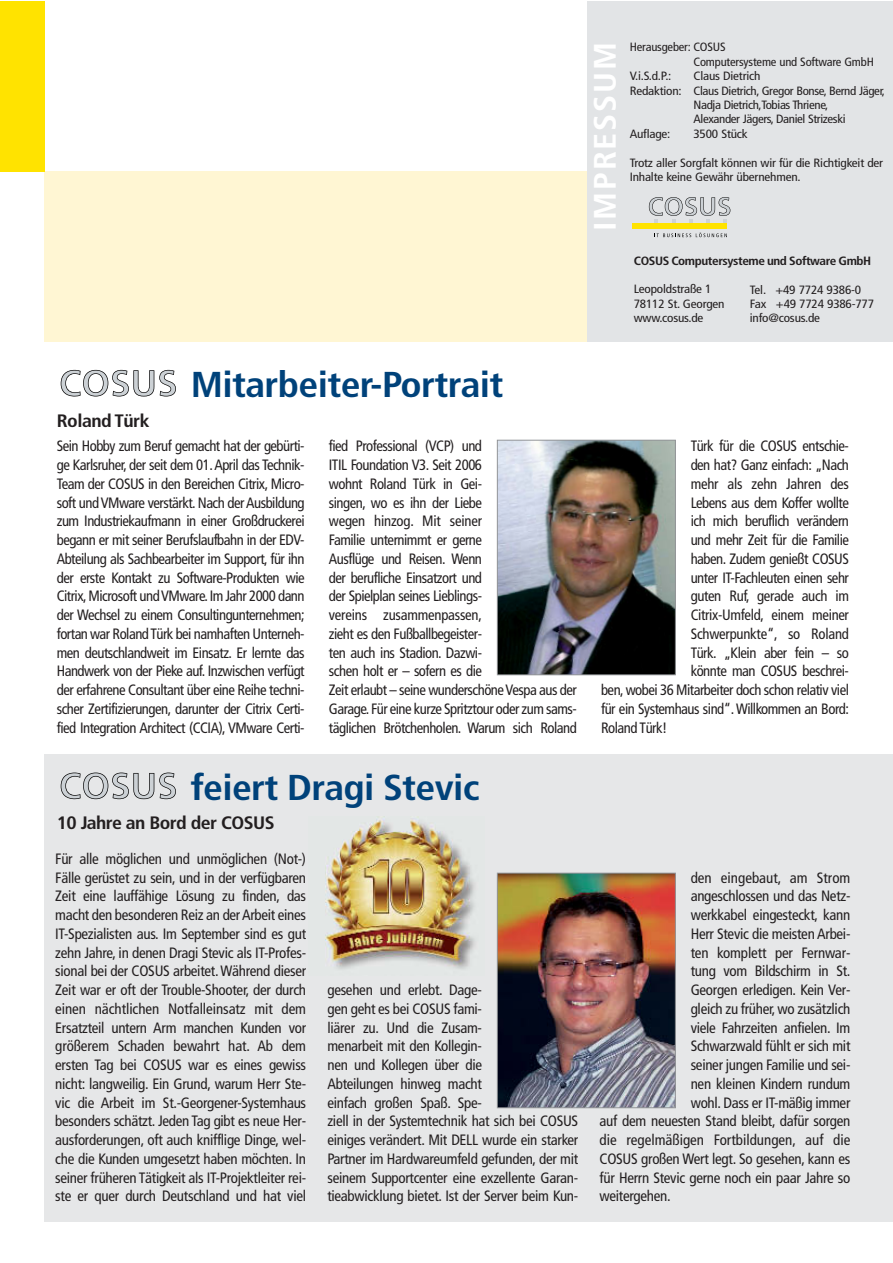
<style>
.page{position:relative;width:893px;height:1263px;background:#fff}
.page>*{position:absolute;margin:0;border:0;box-sizing:border-box;transform-origin:0 0}
.t1{font:700 condensed 36px "Frutiger";letter-spacing:-.015em;color:#00427a;scale:1.1 1}
.t2{font:700 condensed 31.2px "Frutiger";letter-spacing:.05em;color:#fff;scale:1.1 1}
.t3{font:700 condensed 18px "Frutiger";letter-spacing:-.025em;color:#231f20;scale:1.1 1}
.t4{font:condensed 15px/18.8px "Frutiger";letter-spacing:-.02em;color:#231f20;text-align:justify}
.t5{font:condensed 15px "Frutiger";color:#231f20}
.t6{font:condensed 12px/14.4px "Frutiger";letter-spacing:-.015em;color:#231f20;scale:1.1 1}
.t7{font:condensed 12px "Frutiger";letter-spacing:-.015em;color:#231f20;scale:1.08 1}
.t8{font:condensed 12px "Frutiger";letter-spacing:-.015em;color:#231f20;scale:1.05 1}
.t9{font:700 condensed 12px "Frutiger";letter-spacing:-.03em;color:#231f20;scale:1.1 1}
</style>
<div class="page">
<div style="left:44px;top:171px;width:849px;height:170px;background:#fff6d3"></div>
<div style="left:44px;top:754px;width:849px;height:468px;background:#e6e7e8"></div>
<div style="left:587px;top:1px;width:306px;height:340px;background:#e2e4e6"></div>
<div style="left:0;top:1px;width:44px;height:170px;background:#ffe300"></div>
<svg style="left:649px;top:197px;width:81px;height:26px"></svg>
<div style="left:632px;top:223px;width:95px;height:6px;background:#ffe300"></div>
<svg style="left:654px;top:233px;width:73px;height:4px"></svg>
<svg style="left:61px;top:370px;width:115px;height:26px"></svg>
<img style="left:499px;top:442px;width:175px;height:231px">
<div style="left:497px;top:440px;width:179px;height:235px;border:1px solid #939598"></div>
<svg style="left:61px;top:772px;width:115px;height:27px"></svg>
<img style="left:499px;top:875px;width:175px;height:231px">
<div style="left:497px;top:873px;width:179px;height:235px;border:1px solid #939598"></div>
<img style="left:325px;top:816px;width:150px;height:153px">
<h1 class="t1" style="left:191px;top:370px;width:286px">Mitarbeiter-Portrait</h1>
<h2 class="t2" style="left:592px;top:231px;width:173px;rotate:-90deg">IMPRESSUM</h2>
<p class="t8" style="left:630px;top:42px;width:93px">Herausgeber: COSUS</p>
<p class="t8" style="left:693px;top:57px;width:173px">Computersysteme und Software GmbH</p>
<p class="t6" style="left:630px;top:70px;width:39px">V.i.S.d.P.:</p>
<p class="t6" style="left:693px;top:70px;width:62px">Claus Dietrich</p>
<p class="t6" style="left:630px;top:84px;width:234px">Redaktion: Claus Dietrich, Gregor Bonse, Bernd Jäger,</p>
<p class="t7" style="left:693px;top:100px;width:126px">Nadja Dietrich,Tobias Thriene,</p>
<p class="t7" style="left:693px;top:114px;width:142px">Alexander Jägers, Daniel Strizeski</p>
<p class="t6" style="left:630px;top:127px;width:38px">Auflage:</p>
<p class="t6" style="left:693px;top:127px;width:51px">3500 Stück</p>
<p class="t6" style="left:630px;top:156px;width:232px">Trotz aller Sorgfalt können wir für die Richtigkeit der<br>Inhalte keine Gewähr übernehmen.</p>
<p class="t9" style="left:634px;top:256px;width:217px">COSUS Computersysteme und Software GmbH</p>
<p class="t6" style="left:634px;top:283px;width:84px">Leopoldstraße 1<br>78112 St. Georgen www.cosus.de</p>
<p class="t6" style="left:750px;top:283px;width:114px">Tel. +49 7724 9386-0<br>Fax +49 7724 9386-777 info@cosus.de</p>
<p class="t3" style="left:57px;top:413px;width:86px">Roland Türk</p>
<p class="t4" style="left:57px;top:438px;width:249px">Sein Hobby zum Beruf gemacht hat der gebürti&shy;ge Karlsruher, der seit dem 01.April das Technik-Team der COSUS in den Bereichen Citrix, Micro&shy;soft und VMware verstärkt. Nach der Ausbildung zum Industriekaufmann in einer Großdruckerei begann er mit seiner Berufslaufbahn in der EDV-Abteilung als Sachbearbeiter im Support, für ihn der erste Kontakt zu Software-Produkten wie Citrix,Microsoft und VMware.Im Jahr 2000 dann der Wechsel zu einem Consultingunternehmen; fortan war Roland Türk bei namhaften Unterneh&shy;men deutschlandweit im Einsatz. Er lernte das Handwerk von der Pieke auf. Inzwischen verfügt der erfahrene Consultant über eine Reihe techni&shy;scher Zertifizierungen, darunter der Citrix Certi&shy;fied Integration Architect (CCIA), VMware Certi-</p>
<p class="t4" style="left:691px;top:438px;width:160px">Türk für die COSUS entschie-</p>
<p class="t4" style="left:329px;top:438px;width:249px;text-align:left">fied Professional (VCP) und<br>ITIL Foundation V3. Seit 2006<br>wohnt Roland Türk in Gei-<br>singen, wo es ihn der Liebe<br>wegen hinzog. Mit seiner<br>Familie unternimmt er gerne<br>Ausflüge und Reisen. Wenn<br>der berufliche Einsatzort und<br>der Spielplan seines Lieblings-<br>vereins zusammenpassen,<br>zieht es den Fußballbegeister-<br>ten auch ins Stadion. Dazwi-<br>schen holt er – sofern es die<br>Zeit erlaubt – seine wunderschöne Vespa aus der<br>Garage.Für eine kurze Spritztour oder zum sams&shy;täglichen Brötchenholen. Warum sich Roland</p>
<p class="t4" style="left:691px;top:457px;width:160px">den hat? Ganz einfach: „Nach</p>
<p class="t4" style="left:691px;top:475px;width:160px">mehr als zehn Jahren des</p>
<p class="t4" style="left:691px;top:494px;width:160px">Lebens aus dem Koffer wollte</p>
<p class="t4" style="left:691px;top:513px;width:160px">ich mich beruflich verändern</p>
<p class="t4" style="left:691px;top:532px;width:160px">und mehr Zeit für die Familie</p>
<p class="t4" style="left:691px;top:550px;width:160px">haben. Zudem genießt COSUS</p>
<p class="t4" style="left:691px;top:569px;width:160px">unter IT-Fachleuten einen sehr</p>
<p class="t4" style="left:691px;top:588px;width:160px">guten Ruf, gerade auch im</p>
<p class="t4" style="left:691px;top:607px;width:160px">Citrix-Umfeld, einem meiner</p>
<p class="t4" style="left:691px;top:625px;width:160px">Schwerpunkte“, so Roland</p>
<p class="t4" style="left:691px;top:644px;width:160px">Türk. „Klein aber fein – so</p>
<p class="t4" style="left:691px;top:663px;width:160px">könnte man COSUS beschrei-</p>
<p class="t4" style="left:601px;top:682px;width:249px">ben, wobei 36 Mitarbeiter doch schon relativ viel</p>
<p class="t4" style="left:601px;top:700px;width:249px">für ein Systemhaus sind“. Willkommen an Bord:</p>
<p class="t4" style="left:601px;top:719px;width:68px">Roland Türk!</p>
<h1 class="t1" style="left:191px;top:772px;width:264px">feiert Dragi Stevic</h1>
<p class="t3" style="left:57px;top:816px;width:200px">10 Jahre an Bord der COSUS</p>
<p class="t4" style="left:55px;top:850px;width:252px">Für alle möglichen und unmöglichen (Not-)<br>Fälle gerüstet zu sein, und in der verfügbaren Zeit eine lauffähige Lösung zu finden, das macht den besonderen Reiz an der Arbeit eines IT-Spezialisten aus. Im September sind es gut zehn Jahre, in denen Dragi Stevic als IT-Profes&shy;sional bei der COSUS arbeitet. Während dieser Zeit war er oft der Trouble-Shooter, der durch einen nächtlichen Notfalleinsatz mit dem Ersatzteil untern Arm manchen Kunden vor größerem Schaden bewahrt hat. Ab dem ersten Tag bei COSUS war es eines gewiss nicht: langweilig. Ein Grund, warum Herr Ste&shy;vic die Arbeit im St.-Georgener-Systemhaus besonders schätzt. Jeden Tag gibt es neue Her&shy;ausforderungen, oft auch knifflige Dinge, wel&shy;che die Kunden umgesetzt haben möchten. In seiner früheren Tätigkeit als IT-Projektleiter rei&shy;ste er quer durch Deutschland und hat viel</p>
<p class="t4" style="left:327px;top:982px;width:252px;text-align:left">gesehen und erlebt. Dage-<br>gen geht es bei COSUS fami-<br>liärer zu. Und die Zusam-<br>menarbeit mit den Kollegin-<br>nen und Kollegen über die<br>Abteilungen hinweg macht<br>einfach großen Spaß. Spe-<br>ziell in der Systemtechnik hat sich bei COSUS einiges verändert. Mit DELL wurde ein starker Partner im Hardwareumfeld gefunden, der mit seinem Supportcenter eine exzellente Garan&shy;tieabwicklung bietet. Ist der Server beim Kun-</p>
<p class="t5" style="left:691px;top:871px;width:161px">den eingebaut, am Strom</p>
<p class="t4" style="left:691px;top:888px;width:161px">angeschlossen und das Netz-</p>
<p class="t4" style="left:691px;top:907px;width:161px">werkkabel eingesteckt, kann</p>
<p class="t4" style="left:691px;top:925px;width:161px">Herr Stevic die meisten Arbei-</p>
<p class="t4" style="left:691px;top:944px;width:161px">ten komplett per Fernwar-</p>
<p class="t4" style="left:691px;top:963px;width:161px">tung vom Bildschirm in St.</p>
<p class="t4" style="left:691px;top:982px;width:161px">Georgen erledigen. Kein Ver-</p>
<p class="t4" style="left:691px;top:1000px;width:161px">gleich zu früher, wo zusätzlich</p>
<p class="t4" style="left:691px;top:1019px;width:161px">viele Fahrzeiten anfielen. Im</p>
<p class="t4" style="left:691px;top:1038px;width:161px">Schwarzwald fühlt er sich mit</p>
<p class="t4" style="left:691px;top:1057px;width:161px">seiner jungen Familie und sei-</p>
<p class="t4" style="left:691px;top:1075px;width:161px">nen kleinen Kindern rundum</p>
<p class="t4" style="left:691px;top:1094px;width:161px">wohl. Dass er IT-mäßig immer</p>
<p class="t4" style="left:600px;top:1113px;width:252px">auf dem neuesten Stand bleibt, dafür sorgen</p>
<p class="t5" style="left:600px;top:1134px;width:252px">die regelmäßigen Fortbildungen, auf die</p>
<p class="t4" style="left:600px;top:1150px;width:252px">COSUS großen Wert legt. So gesehen, kann es</p>
<p class="t4" style="left:600px;top:1169px;width:252px">für Herrn Stevic gerne noch ein paar Jahre so</p>
<p class="t4" style="left:600px;top:1188px;width:73px">weitergehen.</p>
</div>
